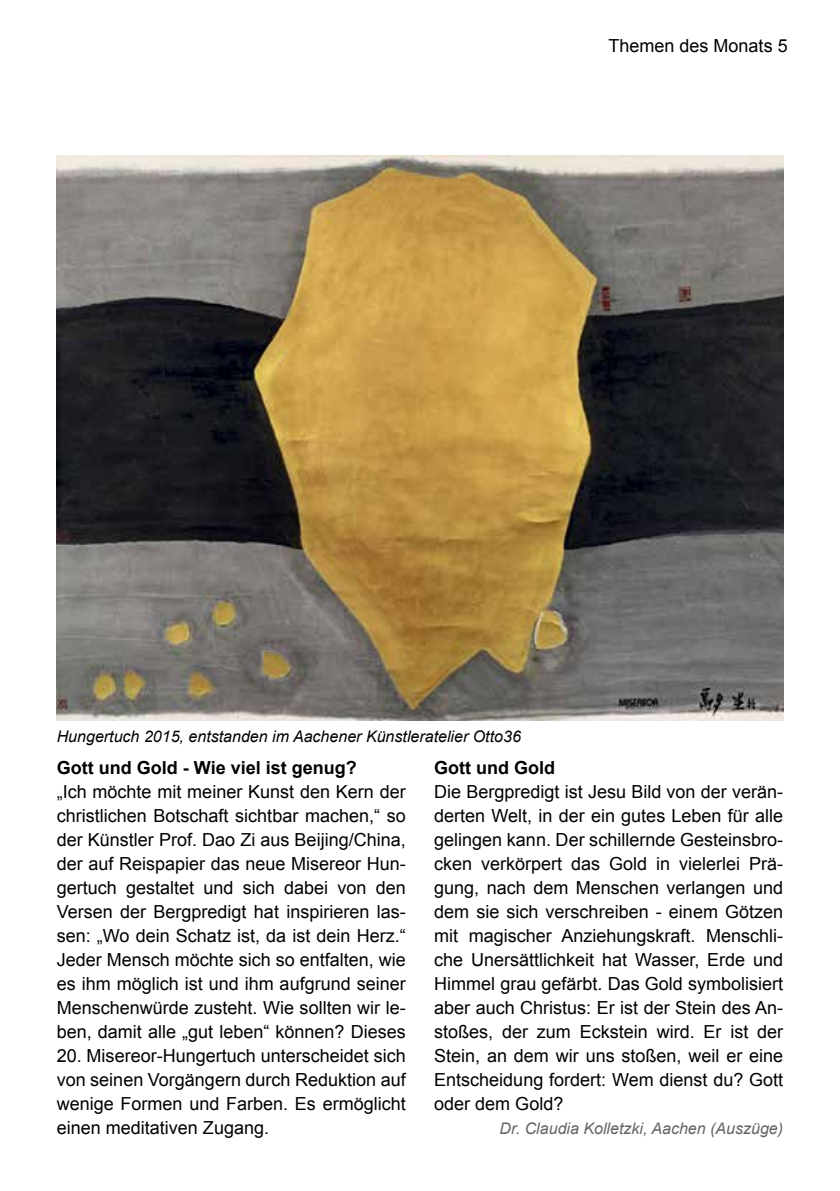
<style>
.page{position:relative;width:840px;height:1191px;background:#fff}
.page>*{position:absolute;margin:0;border:0;box-sizing:border-box;transform-origin:0 0}
.t1{font:18px/24px "Arial";color:#000;text-align:justify}
.t2{font:700 18px "Arial";color:#000}
.t3{font:italic 16px "Arial";color:#000}
.t4{font:italic 16px "Arial";color:#636466}
</style>
<div class="page">
<img style="left:57px;top:156px;width:725px;height:564px">
<p class="t1" style="left:608px;top:34px;width:181px">Themen des Monats 5</p>
<p class="t3" style="left:57px;top:726px;width:465px">Hungertuch 2015, entstanden im Aachener Künstleratelier Otto36</p>
<p class="t2" style="left:57px;top:755px;width:301px">Gott und Gold - Wie viel ist genug?</p>
<p class="t1" style="left:57px;top:780px;width:350px">„Ich möchte mit meiner Kunst den Kern der christlichen Botschaft sichtbar machen,“ so der Künstler Prof. Dao Zi aus Beijing/China, der auf Reispapier das neue Misereor Hun&shy;gertuch gestaltet und sich dabei von den Versen der Bergpredigt hat inspirieren las&shy;sen: „Wo dein Schatz ist, da ist dein Herz.“ Jeder Mensch möchte sich so entfalten, wie es ihm möglich ist und ihm aufgrund seiner Menschenwürde zusteht. Wie sollten wir le&shy;ben, damit alle „gut leben“ können? Dieses</p>
<p class="t1" style="left:57px;top:1044px;width:350px">20. Misereor-Hungertuch unterscheidet sich von seinen Vorgängern durch Reduktion auf wenige Formen und Farben. Es ermöglicht einen meditativen Zugang.</p>
<p class="t2" style="left:434px;top:755px;width:122px">Gott und Gold</p>
<p class="t1" style="left:434px;top:780px;width:350px">Die Bergpredigt ist Jesu Bild von der verän&shy;derten Welt, in der ein gutes Leben für alle gelingen kann. Der schillernde Gesteinsbro&shy;cken verkörpert das Gold in vielerlei Prä&shy;gung, nach dem Menschen verlangen und dem sie sich verschreiben - einem Götzen mit magischer Anziehungskraft. Menschli&shy;che Unersättlichkeit hat Wasser, Erde und Himmel grau gefärbt. Das Gold symbolisiert aber auch Christus: Er ist der Stein des An&shy;stoßes, der zum Eckstein wird. Er ist der Stein, an dem wir uns stoßen, weil er eine Entscheidung fordert: Wem dienst du? Gott oder dem Gold?</p>
<p class="t4" style="left:499px;top:1118px;width:285px">Dr. Claudia Kolletzki, Aachen (Auszüge)</p>
</div>
